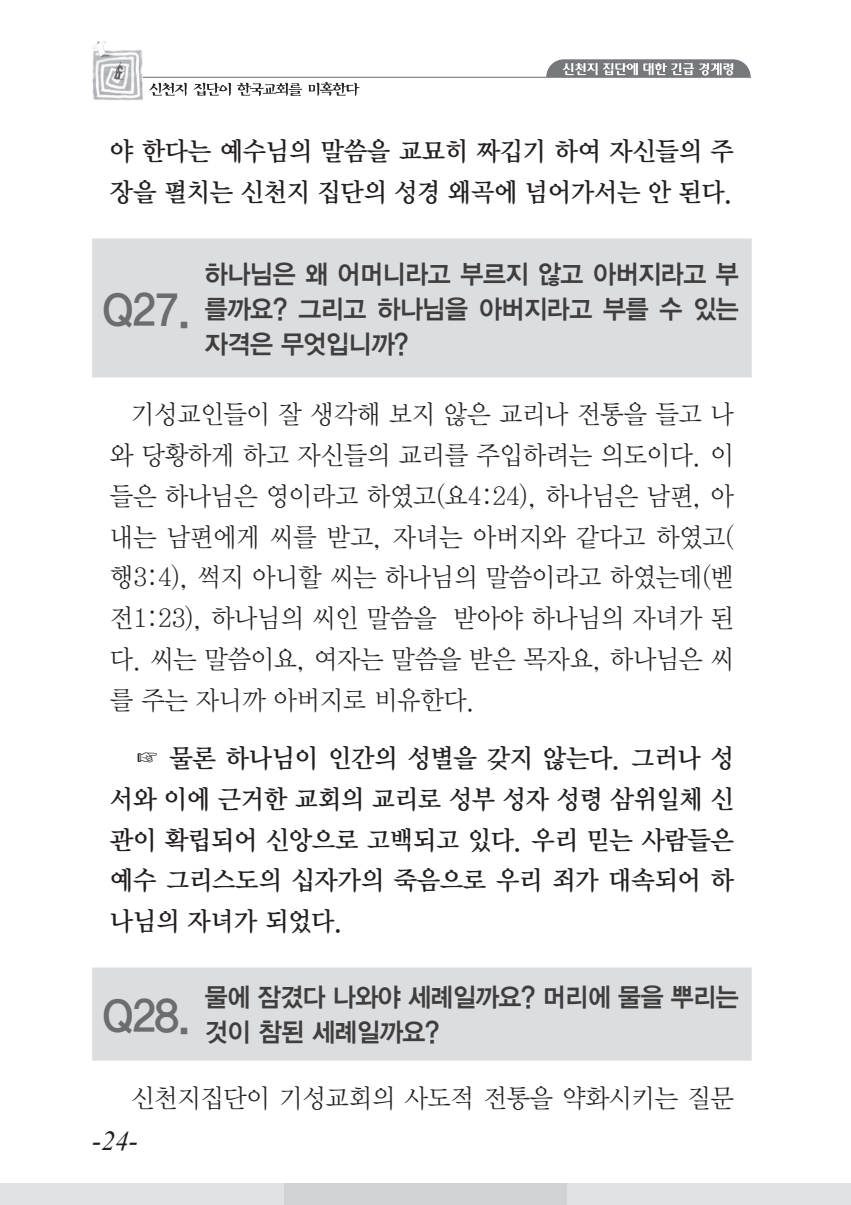
<style>
.page{position:relative;width:851px;height:1205px;background:#fff}
.page>*{position:absolute;margin:0;border:0;box-sizing:border-box;transform-origin:0 0}
.t1{font:45px "YDIYGO340";letter-spacing:-.025em;color:#6c6d70;scale:.95 1}
.t2{font:italic 27.5px "Times New Roman";color:#231f20}
.t3{font:26.25px/40.8px "YDIY Mj O320";letter-spacing:-.015em;color:#231f20;text-align:justify;scale:.95 1}
.t4{font:26.25px/40.8px "YDIY Mj O340";letter-spacing:-.015em;color:#231f20;scale:.95 1}
.t5{font:26.25px/35px "YDIYGO340";letter-spacing:-.015em;color:#3e3e3f;text-align:justify;scale:.95 1}
</style>
<div class="page">
<div style="left:0;top:1183px;width:283px;height:22px;background:#e1e2e4"></div>
<div style="left:284px;top:1183px;width:283px;height:22px;background:#d1d2d4"></div>
<div style="left:567px;top:1183px;width:283px;height:22px;background:#e1e2e4"></div>
<hr style="left:125px;top:77px;width:626px;height:1px;background:#76787b">
<svg style="left:546px;top:59px;width:204px;height:18px;background:#999b9d"></svg>
<svg style="left:149px;top:83px;width:38px;height:13px"></svg>
<svg style="left:193px;top:83px;width:38px;height:13px"></svg>
<svg style="left:237px;top:83px;width:65px;height:13px"></svg>
<svg style="left:308px;top:82px;width:51px;height:14px"></svg>
<img style="left:92px;top:41px;width:51px;height:59px">
<div style="left:92px;top:238px;width:659px;height:139px;background:#dcdddf"></div>
<div style="left:92px;top:967px;width:659px;height:93px;background:#dcdddf"></div>
<p class="t4" style="left:110px;top:132px;width:658px">야 한다는 예수님의 말씀을 교묘히 짜깁기 하여 자신들의 주 장을 펼치는 신천지 집단의 성경 왜곡에 넘어가서는 안 된다.</p>
<h1 class="t1" style="left:103px;top:283px;width:94px">Q27.</h1>
<p class="t5" style="left:205px;top:256px;width:563px">하나님은 왜 어머니라고 부르지 않고 아버지라고 부 를까요? 그리고 하나님을 아버지라고 부를 수 있는 자격은 무엇입니까?</p>
<p class="t3" style="left:110px;top:394px;width:658px;text-indent:21px">기성교인들이 잘 생각해 보지 않은 교리나 전통을 들고 나 와 당황하게 하고 자신들의 교리를 주입하려는 의도이다. 이 들은 하나님은 영이라고 하였고(요4:24), 하나님은 남편, 아 내는 남편에게 씨를 받고, 자녀는 아버지와 같다고 하였고( 행3:4), 썩지 아니할 씨는 하나님의 말씀이라고 하였는데(벧 전1:23), 하나님의 씨인 말씀을 받아야 하나님의 자녀가 된 다. 씨는 말씀이요, 여자는 말씀을 받은 목자요, 하나님은 씨 를 주는 자니까 아버지로 비유한다.</p>
<p class="t4" style="left:110px;top:739px;width:658px;text-align:justify;text-indent:25px">☞ 물론 하나님이 인간의 성별을 갖지 않는다. 그러나 성 서와 이에 근거한 교회의 교리로 성부 성자 성령 삼위일체 신 관이 확립되어 신앙으로 고백되고 있다. 우리 믿는 사람들은 예수 그리스도의 십자가의 죽음으로 우리 죄가 대속되어 하 나님의 자녀가 되었다.</p>
<h1 class="t1" style="left:103px;top:989px;width:94px">Q28.</h1>
<p class="t5" style="left:205px;top:980px;width:563px">물에 잠겼다 나와야 세례일까요? 머리에 물을 뿌리는 것이 참된 세례일까요?</p>
<p class="t3" style="left:131px;top:1077px;width:636px">신천지집단이 기성교회의 사도적 전통을 약화시키는 질문</p>
<p class="t2" style="left:92px;top:1122px;width:47px">-24-</p>
</div>
